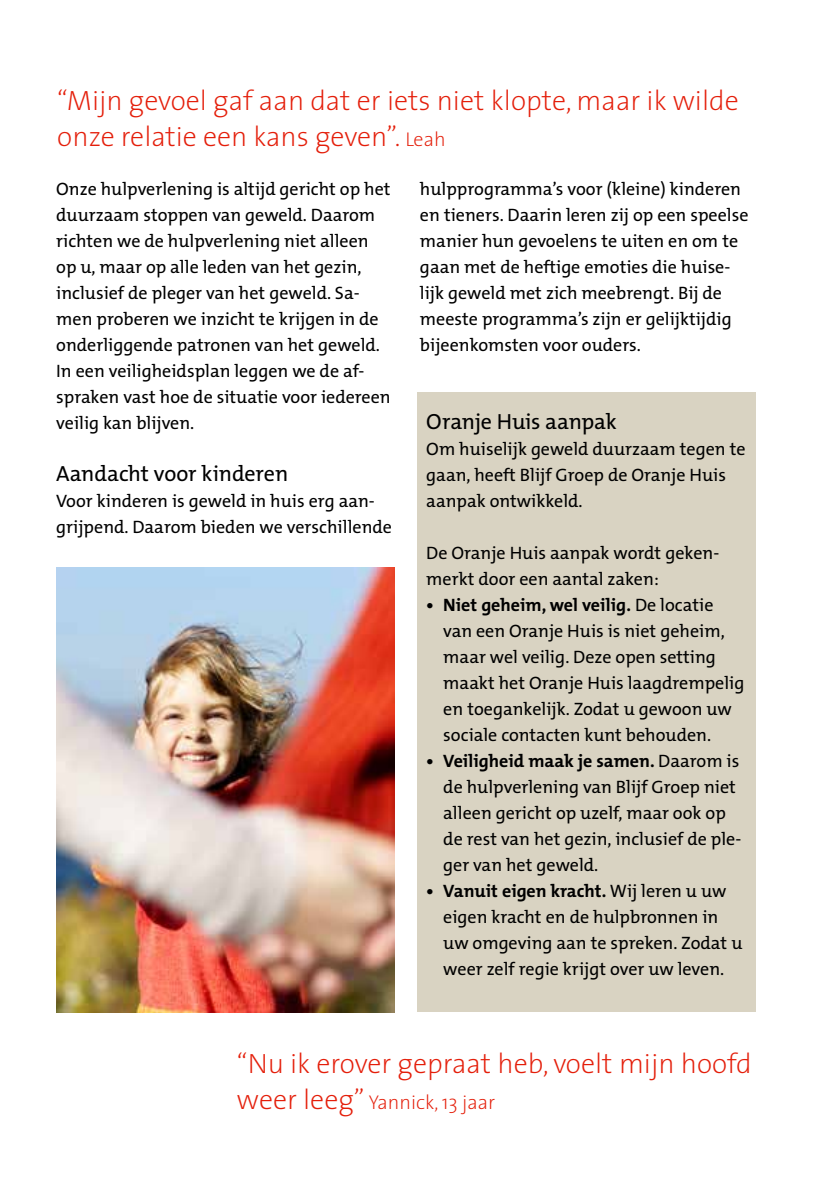
<style>
.page{position:relative;width:840px;height:1191px;background:#fff}
.page>*{position:absolute;margin:0;border:0;box-sizing:border-box;transform-origin:0 0}
.t1{font:200 28px/36px "The Sans";color:#e41e0a}
.t2{font:22px "The Mix B5 Plain";letter-spacing:-.01em;color:#000}
.t3{font:200 20px "The Sans";color:#e41e0a}
.t4{font:18px/26px "The Mix B5 Plain";color:#000}
.t5{font:700 18px "The Mix B7";color:#000}
.s1{font-size:20px}
.s2{font-family:"The Mix B5 Plain";font-weight:400}
.s3{font-size:28px}
</style>
<div class="page">
<div style="left:416px;top:393px;width:339px;height:619px;background:#d9d3c2"></div>
<img style="left:57px;top:567px;width:337px;height:445px">
<h1 class="t1" style="left:57px;top:81px;width:682px">“Mijn gevoel gaf aan dat er iets niet klopte, maar ik wilde onze relatie een kans geven”. <span class="s1">Leah</span></h1>
<p class="t4" style="left:56px;top:177px;width:336px">Onze hulpverlening is altijd gericht op het duurzaam stoppen van geweld. Daarom richten we de hulpverlening niet alleen op u, maar op alle leden van het gezin, inclusief de pleger van het geweld. Sa&shy;men proberen we inzicht te krijgen in de onderliggende patronen van het geweld.<br>In een veiligheidsplan leggen we de af&shy;spraken vast hoe de situatie voor iedereen veilig kan blijven.</p>
<p class="t2" style="left:56px;top:462px;width:233px">Aandacht voor kinderen</p>
<p class="t4" style="left:56px;top:489px;width:337px">Voor kinderen is geweld in huis erg aan&shy;grijpend. Daarom bieden we verschillende</p>
<p class="t4" style="left:420px;top:177px;width:330px">hulpprogramma’s voor (kleine) kinderen en tieners. Daarin leren zij op een speelse manier hun gevoelens te uiten en om te gaan met de heftige emoties die huise&shy;lijk geweld met zich meebrengt. Bij de meeste programma’s zijn er gelijktijdig bijeenkomsten voor ouders.</p>
<p class="t2" style="left:426px;top:410px;width:192px">Oranje Huis aanpak</p>
<p class="t4" style="left:426px;top:437px;width:320px">Om huiselijk geweld duurzaam tegen te gaan, heeft Blijf Groep de Oranje Huis aanpak ontwikkeld.</p>
<p class="t4" style="left:426px;top:541px;width:294px">De Oranje Huis aanpak wordt geken&shy;merkt door een aantal zaken:</p>
<p class="t5" style="left:426px;top:595px;width:288px">• Niet geheim, wel veilig. <span class="s2">De locatie</span></p>
<p class="t4" style="left:443px;top:619px;width:302px">van een Oranje Huis is niet geheim, maar wel veilig. Deze open setting maakt het Oranje Huis laagdrempelig en toegankelijk. Zodat u gewoon uw sociale contacten kunt behouden.</p>
<p class="t5" style="left:426px;top:751px;width:314px">• Veiligheid maak je samen. <span class="s2">Daarom is</span></p>
<p class="t4" style="left:443px;top:775px;width:299px">de hulpverlening van Blijf Groep niet alleen gericht op uzelf, maar ook op de rest van het gezin, inclusief de ple&shy;ger van het geweld.</p>
<p class="t5" style="left:426px;top:881px;width:301px">• Vanuit eigen kracht. <span class="s2">Wij leren u uw</span></p>
<p class="t4" style="left:443px;top:905px;width:300px">eigen kracht en de hulpbronnen in uw omgeving aan te spreken. Zodat u weer zelf regie krijgt over uw leven.</p>
<h1 class="t1" style="left:237px;top:1044px;width:516px">“Nu ik erover gepraat heb, voelt mijn hoofd</h1>
<p class="t3" style="left:237px;top:1085px;width:260px"><span class="s3">weer leeg”</span> Yannick, 13 jaar</p>
</div>
